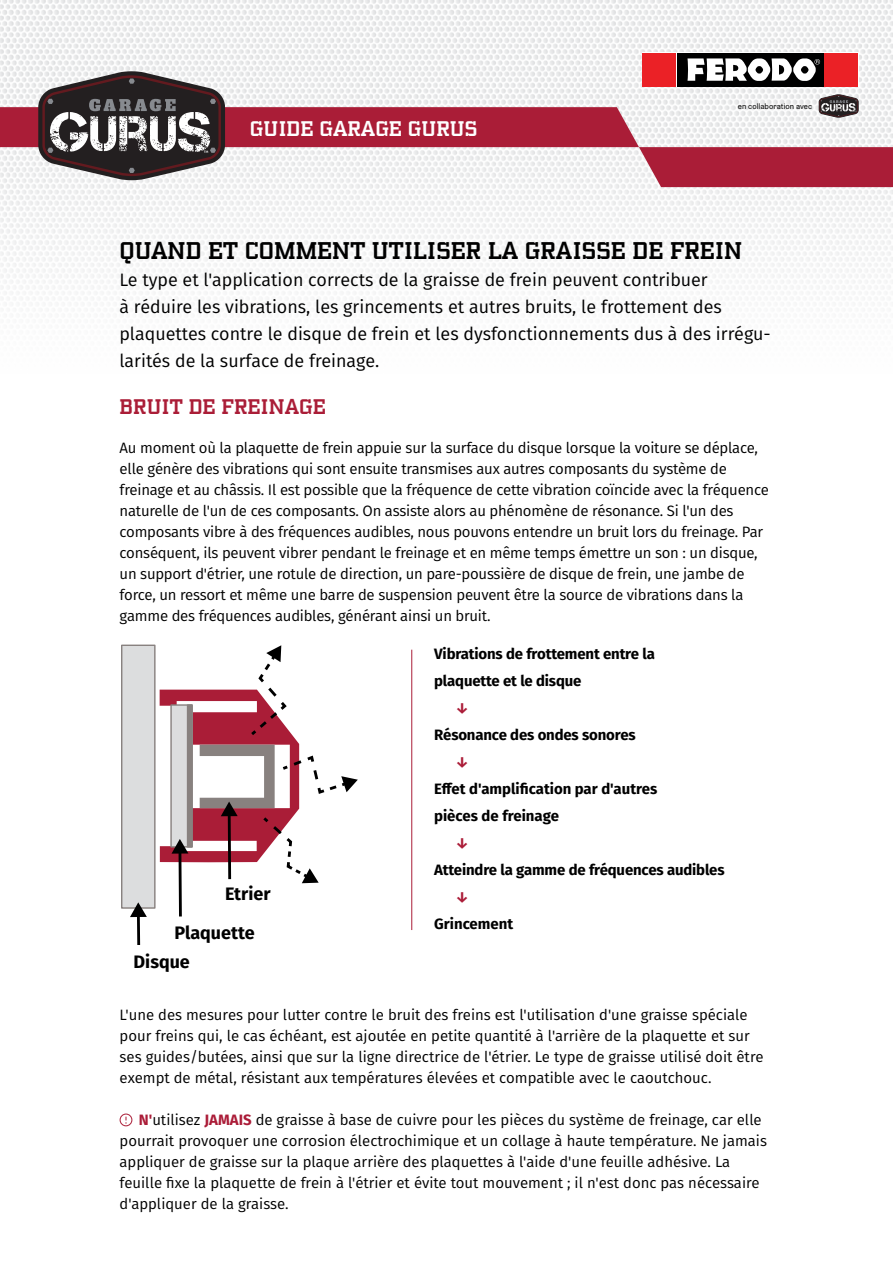
<style>
.page{position:relative;width:893px;height:1263px;background:#fff}
.page>*{position:absolute;margin:0;border:0;box-sizing:border-box;transform-origin:0 0}
.t1{font:500 24px "PF Synch Pro";color:#000}
.t2{font:500 21px "PF Synch Pro";color:#fff}
.t3{font:500 21px "PF Synch Pro";color:#aa1d37}
.t4{font:18px/27px "Fira Sans";color:#000}
.t5{font:700 18px "Fira Sans";color:#000}
.t6{font:15px/21px "Fira Sans";letter-spacing:-.015em;color:#000}
.t7{font:700 15px/27px "Fira Sans";letter-spacing:-.01em;color:#000}
.t8{font:700 15px "Fira Sans";color:#ab1c38}
.t9{font:7.95px "Graebenbach";letter-spacing:.01em;color:#000}
.s1{font-weight:700;color:#ab1c38}
</style>
<div class="page">
<img style="left:0;top:0;width:893px;height:299px">
<svg style="left:120px;top:1113px;width:12px;height:13px"></svg>
<svg style="left:642px;top:52px;width:217px;height:6px"></svg>
<div style="left:677px;top:53px;width:146px;height:33px;background:#000"></div>
<div style="left:643px;top:53px;width:33px;height:33px;background:#eb2126"></div>
<div style="left:824px;top:53px;width:34px;height:33px;background:#eb2126"></div>
<svg style="left:0;top:58px;width:893px;height:129px"></svg>
<div style="left:122px;top:645px;width:33px;height:263px;background:#dcddde"></div>
<div style="left:121px;top:645px;width:35px;height:264px;border:1px solid #88817f"></div>
<hr style="left:137px;top:914px;width:3px;height:30px;background:#000">
<svg style="left:130px;top:902px;width:17px;height:15px"></svg>
<svg style="left:160px;top:645px;width:198px;height:272px"></svg>
<hr style="left:411px;top:650px;width:1px;height:280px;background:#aa1d37">
<h2 class="t2" style="left:250px;top:115px;width:229px">GUIDE GARAGE GURUS</h2>
<p class="t9" style="left:738px;top:101px;width:76px">en collaboration avec</p>
<h1 class="t1" style="left:119px;top:236px;width:624px">QUAND ET COMMENT UTILISER LA GRAISSE DE FREIN</h1>
<p class="t4" style="left:119px;top:266px;width:653px">Le type et l'application corrects de la graisse de frein peuvent contribuer<br>à réduire les vibrations, les grincements et autres bruits, le frottement des plaquettes contre le disque de frein et les dysfonctionnements dus à des irrégu&shy;larités de la surface de freinage.</p>
<h2 class="t3" style="left:120px;top:394px;width:208px">BRUIT DE FREINAGE</h2>
<p class="t6" style="left:120px;top:437px;width:651px">Au moment où la plaquette de frein appuie sur la surface du disque lorsque la voiture se déplace, elle génère des vibrations qui sont ensuite transmises aux autres composants du système de freinage et au châssis. Il est possible que la fréquence de cette vibration coïncide avec la fréquence naturelle de l'un de ces composants. On assiste alors au phénomène de résonance. Si l'un des composants vibre à des fréquences audibles, nous pouvons entendre un bruit lors du freinage. Par conséquent, ils peuvent vibrer pendant le freinage et en même temps émettre un son : un disque, un support d'étrier, une rotule de direction, un pare-poussière de disque de frein, une jambe de force, un ressort et même une barre de suspension peuvent être la source de vibrations dans la gamme des fréquences audibles, générant ainsi un bruit.</p>
<p class="t5" style="left:225px;top:879px;width:47px">Etrier</p>
<p class="t5" style="left:174px;top:917px;width:82px">Plaquette</p>
<p class="t5" style="left:134px;top:947px;width:58px">Disque</p>
<p class="t7" style="left:434px;top:639px;width:222px">Vibrations de frottement entre la plaquette et le disque</p>
<p class="t8" style="left:455px;top:695px;width:15px">↓</p>
<p class="t7" style="left:434px;top:720px;width:203px">Résonance des ondes sonores</p>
<p class="t8" style="left:455px;top:749px;width:15px">↓</p>
<p class="t7" style="left:434px;top:774px;width:225px">Effet d'amplification par d'autres pièces de freinage</p>
<p class="t8" style="left:455px;top:830px;width:15px">↓</p>
<p class="t7" style="left:434px;top:855px;width:292px">Atteindre la gamme de fréquences audibles</p>
<p class="t8" style="left:455px;top:884px;width:15px">↓</p>
<p class="t7" style="left:434px;top:909px;width:81px">Grincement</p>
<p class="t6" style="left:120px;top:1004px;width:645px">L'une des mesures pour lutter contre le bruit des freins est l'utilisation d'une graisse spéciale pour freins qui, le cas échéant, est ajoutée en petite quantité à l'arrière de la plaquette et sur ses guides/butées, ainsi que sur la ligne directrice de l'étrier. Le type de graisse utilisé doit être exempt de métal, résistant aux températures élevées et compatible avec le caoutchouc.</p>
<p class="t6" style="left:120px;top:1109px;width:649px;text-indent:19px"><span class="s1">N'</span>utilisez <span class="s1">JAMAIS</span> de graisse à base de cuivre pour les pièces du système de freinage, car elle pourrait provoquer une corrosion électrochimique et un collage à haute température. Ne jamais appliquer de graisse sur la plaque arrière des plaquettes à l'aide d'une feuille adhésive. La feuille fixe la plaquette de frein à l'étrier et évite tout mouvement ; il n'est donc pas nécessaire d'appliquer de la graisse.</p>
</div>
